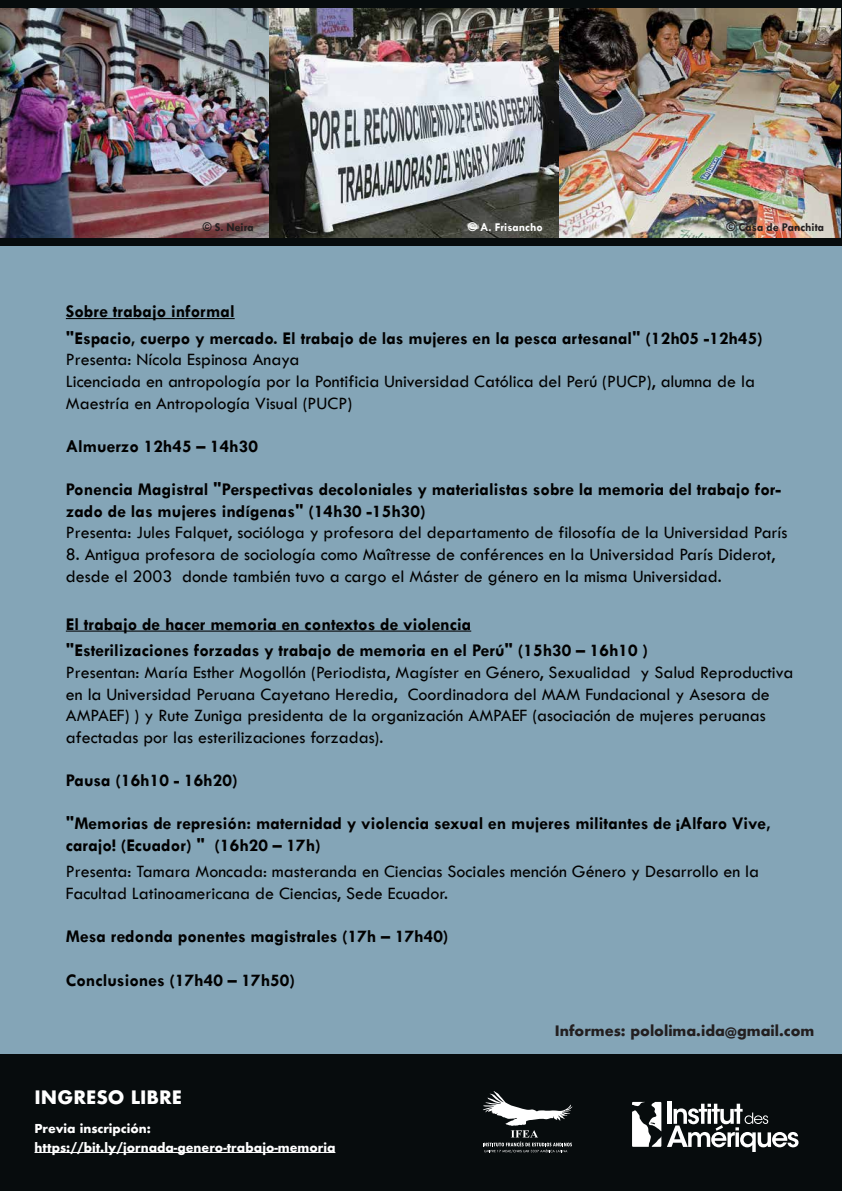
<style>
.page{position:relative;width:842px;height:1191px;background:#fff}
.page>*{position:absolute;margin:0;border:0;box-sizing:border-box;transform-origin:0 0}
.t1{font:18px/21.6px "Tw Cen";color:#010101}
.t2{font:700 18px/26.6px "Tw Cen";color:#010101}
.t3{font:700 18px "Futura";color:#fff}
.t4{font:700 14px "Futura";color:#231f20}
.t5{font:700 12px/18.4px "Futura";color:#fff}
.t6{font:700 12px "Tw Cen";color:#231f20}
.t7{font:700 12px "Tw Cen";color:#fff}
</style>
<div class="page">
<div style="left:0;top:1px;width:842px;height:1190px;background:#84a5b7"></div>
<hr style="left:66px;top:318px;width:169px;height:1px;background:#010101">
<hr style="left:66px;top:630px;width:405px;height:1px;background:#010101">
<div style="left:0;top:1055px;width:842px;height:136px;background:#070c0d"></div>
<svg style="left:483px;top:1091px;width:90px;height:62px"></svg>
<hr style="left:667px;top:1101px;width:4px;height:22px;background:#fff">
<svg style="left:667px;top:1103px;width:132px;height:49px"></svg>
<svg style="left:632px;top:1102px;width:29px;height:44px"></svg>
<div style="left:0;top:0;width:842px;height:245px;background:#070c0d"></div>
<img style="left:0;top:8px;width:270px;height:229px">
<img style="left:558px;top:8px;width:282px;height:229px">
<img style="left:270px;top:8px;width:288px;height:229px">
<hr style="left:35px;top:1152px;width:300px;height:1px;background:#fff">
<p class="t6" style="left:203px;top:220px;width:53px">© S. Neira</p>
<p class="t7" style="left:468px;top:220px;width:76px">© A. Frisancho</p>
<p class="t6" style="left:727px;top:220px;width:99px">© Casa de Panchita</p>
<p class="t2" style="left:66px;top:298px;width:698px">Sobre trabajo informal<br>"Espacio, cuerpo y mercado. El trabajo de las mujeres en la pesca artesanal" (12h05 -12h45)</p>
<p class="t1" style="left:66px;top:349px;width:691px">Presenta: Nícola Espinosa Anaya<br>Licenciada en antropología por la Pontificia Universidad Católica del Perú (PUCP), alumna de la<br>Maestría en Antropología Visual (PUCP)</p>
<p class="t2" style="left:66px;top:432px;width:194px">Almuerzo 12h45 – 14h30</p>
<p class="t2" style="left:66px;top:478px;width:717px;line-height:21.6px">Ponencia Magistral "Perspectivas decoloniales y materialistas sobre la memoria del trabajo for&shy;zado de las mujeres indígenas" (14h30 -15h30)</p>
<p class="t1" style="left:66px;top:522px;width:723px">Presenta: Jules Falquet, socióloga y profesora del departamento de filosofía de la Universidad París</p>
<p class="t1" style="left:66px;top:543px;width:711px">8. Antigua profesora de sociología como Maîtresse de conférences en la Universidad París Diderot, desde el 2003 donde también tuvo a cargo el Máster de género en la misma Universidad.</p>
<p class="t2" style="left:66px;top:610px;width:584px">El trabajo de hacer memoria en contextos de violencia<br>"Esterilizaciones forzadas y trabajo de memoria en el Perú" (15h30 – 16h10 )</p>
<p class="t1" style="left:66px;top:661px;width:729px">Presentan: María Esther Mogollón (Periodista, Magíster en Género, Sexualidad y Salud Reproductiva en la Universidad Peruana Cayetano Heredia, Coordinadora del MAM Fundacional y Asesora de AMPAEF) ) y Rute Zuniga presidenta de la organización AMPAEF (asociación de mujeres peruanas afectadas por las esterilizaciones forzadas).</p>
<p class="t2" style="left:66px;top:766px;width:173px">Pausa (16h10 - 16h20)</p>
<p class="t2" style="left:66px;top:812px;width:706px;line-height:21.6px">"Memorias de represión: maternidad y violencia sexual en mujeres militantes de ¡Alfaro Vive, carajo! (Ecuador) " (16h20 – 17h)</p>
<p class="t1" style="left:66px;top:861px;width:695px">Presenta: Tamara Moncada: masteranda en Ciencias Sociales mención Género y Desarrollo en la<br>Facultad Latinoamericana de Ciencias, Sede Ecuador.</p>
<p class="t2" style="left:66px;top:922px;width:384px">Mesa redonda ponentes magistrales (17h – 17h40)</p>
<p class="t2" style="left:66px;top:966px;width:231px">Conclusiones (17h40 – 17h50)</p>
<p class="t4" style="left:555px;top:1021px;width:261px">Informes: pololima.ida@gmail.com</p>
<p class="t3" style="left:35px;top:1084px;width:149px">INGRESO LIBRE</p>
<p class="t5" style="left:35px;top:1119px;width:302px">Previa inscripción: https://bit.ly/jornada-genero-trabajo-memoria</p>
</div>
